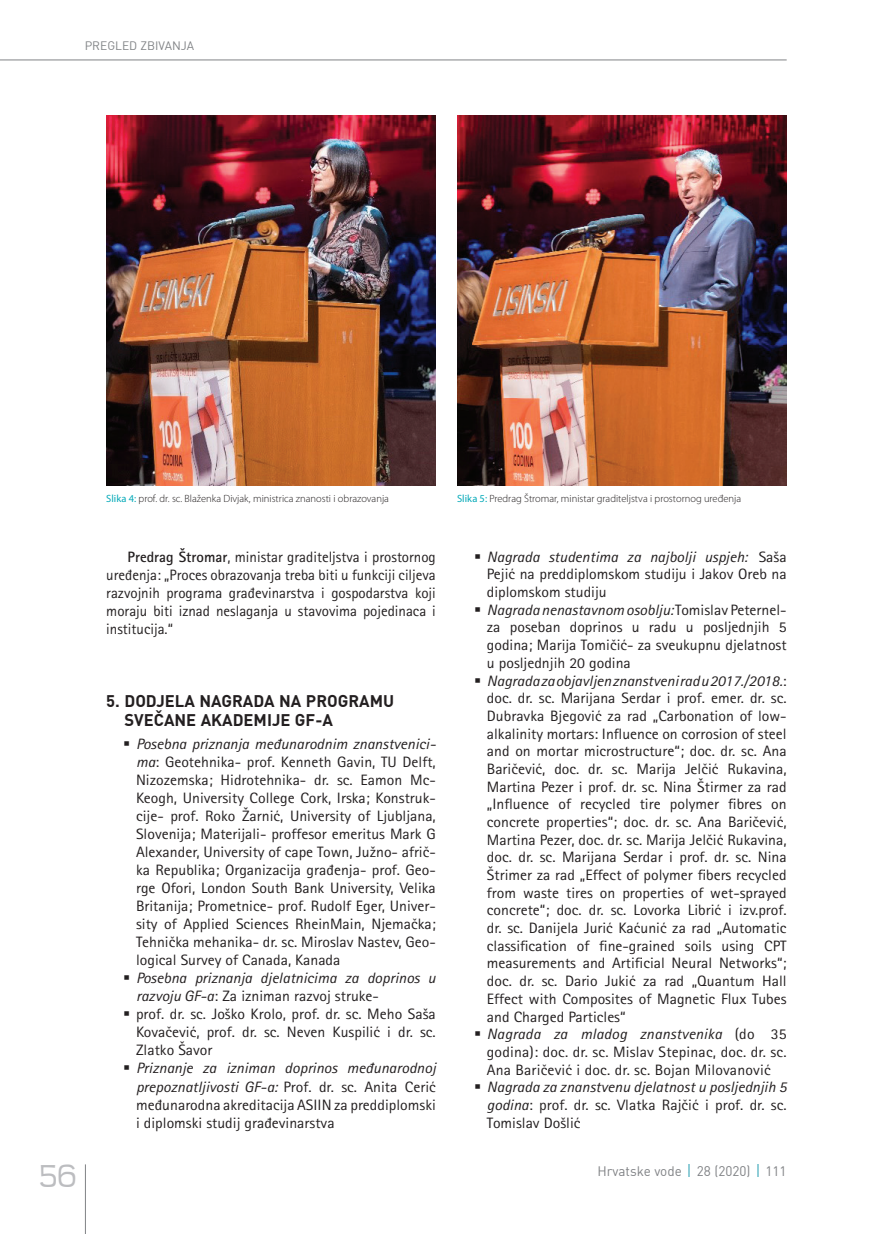
<style>
.page{position:relative;width:893px;height:1234px;background:#fff}
.page>*{position:absolute;margin:0;border:0;box-sizing:border-box;transform-origin:0 0}
.t1{font:300 36px "Teen";color:#bcbdc0}
.NASLOV_1{font:700 16.5px/19.5px "DIN";color:#231f20}
.OSNOVNI_TEKST_10-12{font:15px/17.7px "Rotis Sans Serifklemy";color:#231f20;text-align:justify;scale:1.05 1}
.OSNOVNI_TEKST_10-12-2{font:15px/18px "Rotis Sans Serifklemy";color:#231f20;text-align:justify}
.t2{font:italic 15px/18px "Rotis Sans Serifklemy";color:#231f20;scale:1.05 1}
.t3{font:13.5px "DIN";color:#808285}
.t4{font:12px "DIN";color:#808285}
.TABLICA{font:300 10.5px "Myriad Pro";color:#231f20}
.s1{font-weight:400;color:#07aab9}
.s2{font-weight:700}
.s3{font-style:italic}
.s4{font-style:normal}
</style>
<div class="page">
<hr style="left:85px;top:1164px;width:1px;height:69px;background:#808285">
<hr style="left:0;top:60px;width:787px;height:1px;background:#808285">
<svg style="left:689px;top:1164px;width:1px;height:12px"></svg>
<svg style="left:757px;top:1164px;width:2px;height:12px"></svg>
<img style="left:457px;top:115px;width:330px;height:370px">
<img style="left:106px;top:115px;width:330px;height:370px">
<p class="t4" style="left:85px;top:37px;width:111px">PREGLED ZBIVANJA</p>
<p class="TABLICA" style="left:106px;top:492px;width:284px"><span class="s1">Slika 4:</span> prof. dr. sc. Blaženka Divjak, ministrica znanosti i obrazovanja</p>
<p class="TABLICA" style="left:457px;top:492px;width:286px"><span class="s1">Slika 5:</span> Predrag Štromar, ministar graditeljstva i prostornog uređenja</p>
<p class="OSNOVNI_TEKST_10-12-2" style="left:106px;top:547px;width:331px;text-indent:21px"><span class="s2">Predrag Štromar</span>, ministar graditeljstva i prostornog uređenja: „Proces obrazovanja treba biti u funkciji ciljeva razvojnih programa građevinarstva i gospodarstva koji moraju biti iznad neslaganja u stavovima pojedinaca i institucija.“</p>
<p class="NASLOV_1" style="left:124px;top:690px;width:271px;text-indent:-18px">5. DODJELA NAGRADA NA PROGRAMU<br>SVEČANE AKADEMIJE GF-A</p>
<p class="OSNOVNI_TEKST_10-12" style="left:136px;top:734px;width:287px"><span class="s3">Posebna priznanja međunarodnim znanstvenici&shy;ma</span>: Geotehnika- prof. Kenneth Gavin, TU Delft, Nizozemska; Hidrotehnika- dr. sc. Eamon Mc-Keogh, University College Cork, Irska; Konstruk&shy;cije- prof. Roko Žarnić, University of Ljubljana, Slovenija; Materijali- proffesor emeritus Mark G Alexander, University of cape Town, Južno- afrič&shy;ka Republika; Organizacija građenja- prof. Geo&shy;rge Ofori, London South Bank University, Velika Britanija; Prometnice- prof. Rudolf Eger, Univer&shy;sity of Applied Sciences RheinMain, Njemačka; Tehnička mehanika- dr. sc. Miroslav Nastev, Geo&shy;logical Survey of Canada, Kanada</p>
<p class="t2" style="left:136px;top:969px;width:287px">Posebna priznanja djelatnicima za doprinos u razvoju GF-a<span class="s4">: Za izniman razvoj struke-</span></p>
<p class="OSNOVNI_TEKST_10-12" style="left:136px;top:1004px;width:287px">prof. dr. sc. Joško Krolo, prof. dr. sc. Meho Saša Kovačević, prof. dr. sc. Neven Kuspilić i dr. sc.<br>Zlatko Šavor</p>
<p class="OSNOVNI_TEKST_10-12" style="left:136px;top:1058px;width:287px"><span class="s3">Priznanje za izniman doprinos međunarodnoj prepoznatljivosti GF-a:</span> Prof. dr. sc. Anita Cerić međunarodna akreditacija ASIIN za preddiplomski i diplomski studij građevinarstva</p>
<p class="OSNOVNI_TEKST_10-12" style="left:487px;top:547px;width:287px"><span class="s3">Nagrada studentima za najbolji uspjeh:</span> Saša Pejić na preddiplomskom studiju i Jakov Oreb na diplomskom studiju</p>
<p class="OSNOVNI_TEKST_10-12" style="left:487px;top:600px;width:287px"><span class="s3">Nagrada nenastavnom osoblju:</span> Tomislav Peternel&shy;za poseban doprinos u radu u posljednjih 5 godina; Marija Tomičić- za sveukupnu djelatnost u posljednjih 20 godina</p>
<p class="OSNOVNI_TEKST_10-12" style="left:487px;top:671px;width:287px"><span class="s3">Nagrada za objavljen znanstveni rad u 2017./2018.</span>: doc. dr. sc. Marijana Serdar i prof. emer. dr. sc.<br>Dubravka Bjegović za rad „Carbonation of low&shy;alkalinity mortars: Influence on corrosion of steel and on mortar microstructure“; doc. dr. sc. Ana Baričević, doc. dr. sc. Marija Jelčić Rukavina, Martina Pezer i prof. dr. sc. Nina Štirmer za rad „Influence of recycled tire polymer fibres on concrete properties“; doc. dr. sc. Ana Baričević, Martina Pezer, doc. dr. sc. Marija Jelčić Rukavina, doc. dr. sc. Marijana Serdar i prof. dr. sc. Nina Štrimer za rad „Effect of polymer fibers recycled from waste tires on properties of wet-sprayed concrete“; doc. dr. sc. Lovorka Librić i izv.prof. dr. sc. Danijela Jurić Kaćunić za rad „Automatic classification of fine-grained soils using CPT measurements and Artificial Neural Networks“; doc. dr. sc. Dario Jukić za rad „Quantum Hall Effect with Composites of Magnetic Flux Tubes and Charged Particles“</p>
<p class="OSNOVNI_TEKST_10-12" style="left:487px;top:1024px;width:287px"><span class="s3">Nagrada za mladog znanstvenika</span> (do 35 godina): doc. dr. sc. Mislav Stepinac, doc. dr. sc.<br>Ana Baričević i doc. dr. sc. Bojan Milovanović</p>
<p class="OSNOVNI_TEKST_10-12" style="left:487px;top:1077px;width:287px"><span class="s3">Nagrada za znanstvenu djelatnost u posljednjih 5 godina</span>: prof. dr. sc. Vlatka Rajčić i prof. dr. sc.<br>Tomislav Došlić</p>
<h1 class="t1" style="left:39px;top:1156px;width:39px">56</h1>
<p class="t3" style="left:597px;top:1161px;width:191px">Hrvatske vode 28 (2020) 111</p>
</div>
